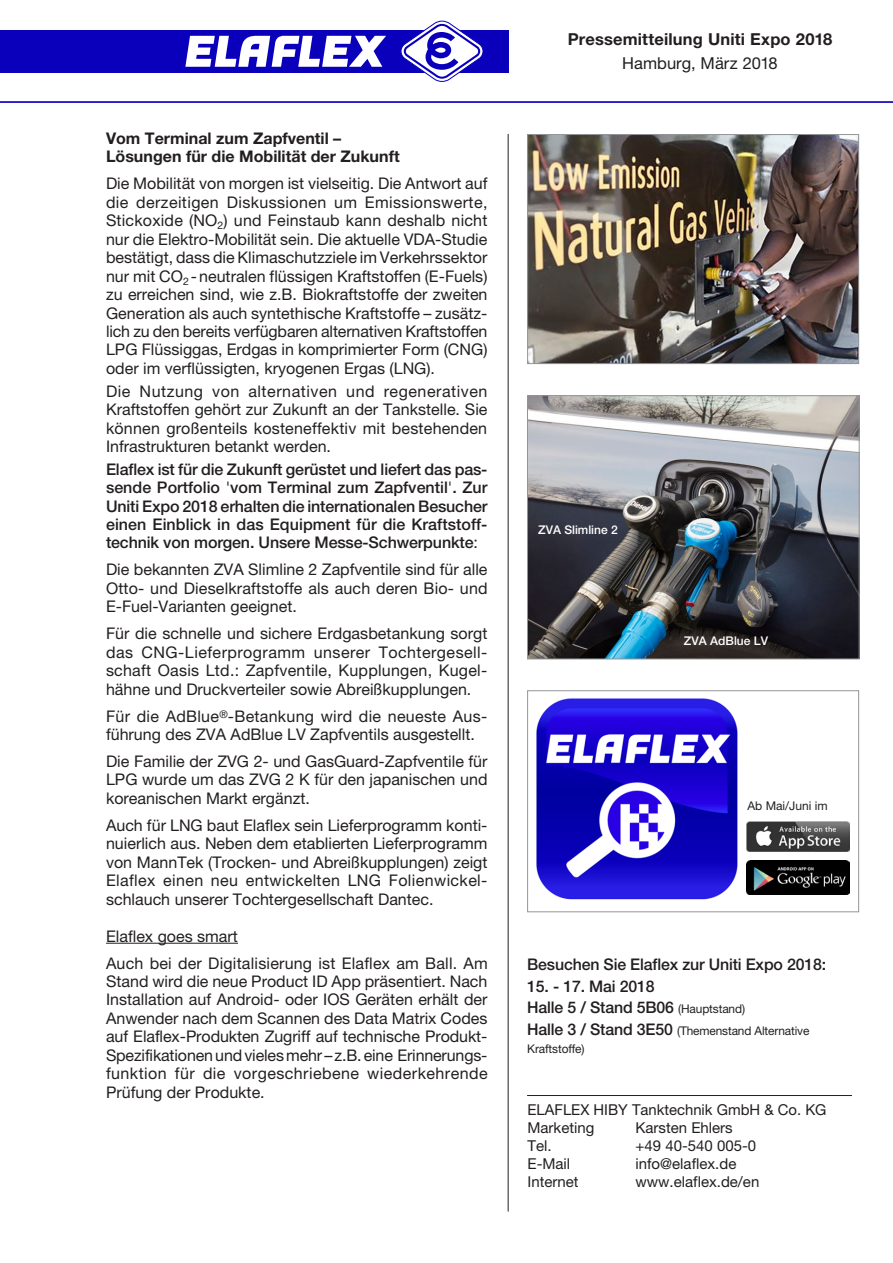
<style>
.page{position:relative;width:893px;height:1263px;background:#fff}
.page>*{position:absolute;margin:0;border:0;box-sizing:border-box;transform-origin:0 0}
.t1{font:700 16.5px "Helvetica Neue LTW1 G";letter-spacing:.01em;color:#231f20}
.t2{font:16.5px "Helvetica Neue LTW1 G";color:#231f20}
.t3{font:16.05px/18.5px "Helvetica Neue LTW1 G";color:#231f20;text-align:justify}
.t4{font:500 16.05px/18.5px "Helvetica Neue LTW1 G";letter-spacing:-.01em;color:#231f20;text-align:justify}
.t5{font:700 16.05px "Helvetica Neue LTW1 G";color:#231f20}
.t6{font:15px "Helvetica Neue LTW1 G";color:#231f20}
.t7{font:12px/18px "Helvetica Neue LTW1 G";letter-spacing:-.01em;color:#231f20}
.t8{font:500 12px "Helvetica Neue LTW1 G";color:#fff}
.s1{font-weight:400}
.s2{font-weight:400;font-size:12px}
.s3{font-weight:500;font-size:16.05px}
</style>
<div class="page">
<div style="left:0;top:30px;width:508px;height:43px;background:#0a00bc"></div>
<svg style="left:401px;top:21px;width:82px;height:61px"></svg>
<svg style="left:185px;top:35px;width:201px;height:32px"></svg>
<hr style="left:508px;top:134px;width:1px;height:1077px;background:#231f20">
<hr style="left:0;top:101px;width:893px;height:2px;background:#0a00bc">
<hr style="left:106px;top:943px;width:132px;height:1px;background:#231f20">
<hr style="left:527px;top:1095px;width:325px;height:1px;background:#231f20">
<img style="left:529px;top:136px;width:328px;height:226px">
<div style="left:527px;top:134px;width:332px;height:230px;border:1px solid #939598"></div>
<img style="left:536px;top:698px;width:202px;height:202px">
<div style="left:527px;top:690px;width:332px;height:222px;border:1px solid #939598"></div>
<img style="left:529px;top:397px;width:328px;height:260px">
<div style="left:527px;top:395px;width:332px;height:264px;border:1px solid #939598"></div>
<img style="left:746px;top:821px;width:104px;height:31px">
<img style="left:746px;top:861px;width:103px;height:33px">
<p class="t5" style="left:106px;top:128px;width:237px">Vom Terminal zum Zapfventil –</p>
<p class="t5" style="left:106px;top:147px;width:295px">Lösungen für die Mobilität der Zukunft</p>
<p class="t3" style="left:106px;top:174px;width:383px">Die Mobilität von morgen ist vielseitig. Die Antwort auf die derzeitigen Diskussionen um Emissionswerte, Stickoxide (NO<sub>2</sub>) und Feinstaub kann deshalb nicht nur die Elektro-Mobilität sein. Die aktuelle VDA-Studie bestätigt, dass die Klimaschutzziele im Verkehrssektor nur mit CO<sub>2</sub> -neutralen flüssigen Kraftstoffen (E-Fuels) zu erreichen sind, wie z.B. Biokraftstoffe der zweiten Generation als auch syntethische Kraftstoffe – zusätz&shy;lich zu den bereits verfügbaren alternativen Kraftstoffen LPG Flüssiggas, Erdgas in komprimierter Form (CNG) oder im verflüssigten, kryogenen Ergas (LNG).</p>
<p class="t3" style="left:106px;top:382px;width:383px">Die Nutzung von alternativen und regenerativen Kraftstoffen gehört zur Zukunft an der Tankstelle. Sie können großenteils kosteneffektiv mit bestehenden Infrastrukturen betankt werden.</p>
<p class="t4" style="left:106px;top:460px;width:383px">Elaflex ist für die Zukunft gerüstet und liefert das pas&shy;sende Portfolio <span class="s1">'</span>vom Terminal zum Zapfventil<span class="s1">'</span>. Zur Uniti Expo 2018 erhalten die internationalen Besucher einen Einblick in das Equipment für die Kraftstoff&shy;technik von morgen. Unsere Messe---Schwerpunkte<span class="s1">:</span></p>
<p class="t3" style="left:106px;top:560px;width:383px">Die bekannten ZVA Slimline 2 Zapfventile sind für alle Otto- und Dieselkraftstoffe als auch deren Bio- und E-Fuel-Varianten geeignet.</p>
<p class="t3" style="left:106px;top:624px;width:383px">Für die schnelle und sichere Erdgasbetankung sorgt das CNG-Lieferprogramm unserer Tochtergesell&shy;schaft Oasis Ltd.: Zapfventile, Kupplungen, Kugel&shy;hähne und Druckverteiler sowie Abreißkupplungen.</p>
<p class="t3" style="left:106px;top:706px;width:381px">Für die AdBlue<sup>®</sup>-Betankung wird die neueste Aus&shy;führung des ZVA AdBlue LV Zapfventils ausgestellt.</p>
<p class="t3" style="left:106px;top:752px;width:383px">Die Familie der ZVG 2- und GasGuard-Zapfventile für LPG wurde um das ZVG 2 K für den japanischen und koreanischen Markt ergänzt.</p>
<p class="t3" style="left:106px;top:816px;width:383px">Auch für LNG baut Elaflex sein Lieferprogramm konti&shy;nuierlich aus. Neben dem etablierten Lieferprogramm von MannTek (Trocken- und Abreißkupplungen) zeigt Elaflex einen neu entwickelten LNG Folienwickel&shy;schlauch unserer Tochtergesellschaft Dantec.</p>
<p class="t3" style="left:106px;top:926px;width:133px">Elaflex goes smart</p>
<p class="t3" style="left:106px;top:953px;width:383px">Auch bei der Digitalisierung ist Elaflex am Ball. Am Stand wird die neue Product ID App präsentiert. Nach Installation auf Android- oder IOS Geräten erhält der Anwender nach dem Scannen des Data Matrix Codes auf Elaflex-Produkten Zugriff auf technische Produkt-Spezifikationen und vieles mehr – z.B. eine Erinnerungs&shy;funktion für die vorgeschriebene wiederkehrende Prüfung der Produkte.</p>
<p class="t1" style="left:568px;top:29px;width:266px">Pressemitteilung Uniti Expo 2018</p>
<p class="t2" style="left:622px;top:53px;width:157px">Hamburg, März 2018</p>
<p class="t8" style="left:538px;top:522px;width:81px">ZVA Slimline 2</p>
<p class="t8" style="left:684px;top:633px;width:86px">ZVA AdBlue LV</p>
<p class="t7" style="left:747px;top:796px;width:82px">Ab Mai/Juni im</p>
<p class="t4" style="left:527px;top:955px;width:300px">Besuchen Sie Elaflex zur Uniti Expo 2018:</p>
<p class="t4" style="left:527px;top:977px;width:129px">15. - 17. Mai 2018</p>
<p class="t4" style="left:527px;top:998px;width:219px">Halle 5 / Stand 5B06 <span class="s2">(Hauptstand)</span></p>
<p class="t7" style="left:527px;top:1021px;width:284px"><span class="s3">Halle 3 / Stand 3E50</span> (Themenstand Alternative<br>Kraftstoffe)</p>
<p class="t6" style="left:527px;top:1100px;width:300px">ELAFLEX HIBY Tanktechnik GmbH &amp; Co. KG</p>
<p class="t6" style="left:527px;top:1118px;width:68px">Marketing</p>
<p class="t6" style="left:635px;top:1118px;width:99px">Karsten Ehlers</p>
<p class="t6" style="left:527px;top:1136px;width:26px">Tel.</p>
<p class="t6" style="left:635px;top:1136px;width:122px">+49 40-540 005-0</p>
<p class="t6" style="left:527px;top:1154px;width:44px">E-Mail</p>
<p class="t6" style="left:635px;top:1154px;width:102px">info@elaflex.de</p>
<p class="t6" style="left:527px;top:1172px;width:53px">Internet</p>
<p class="t6" style="left:635px;top:1172px;width:125px">www.elaflex.de/en</p>
</div>
